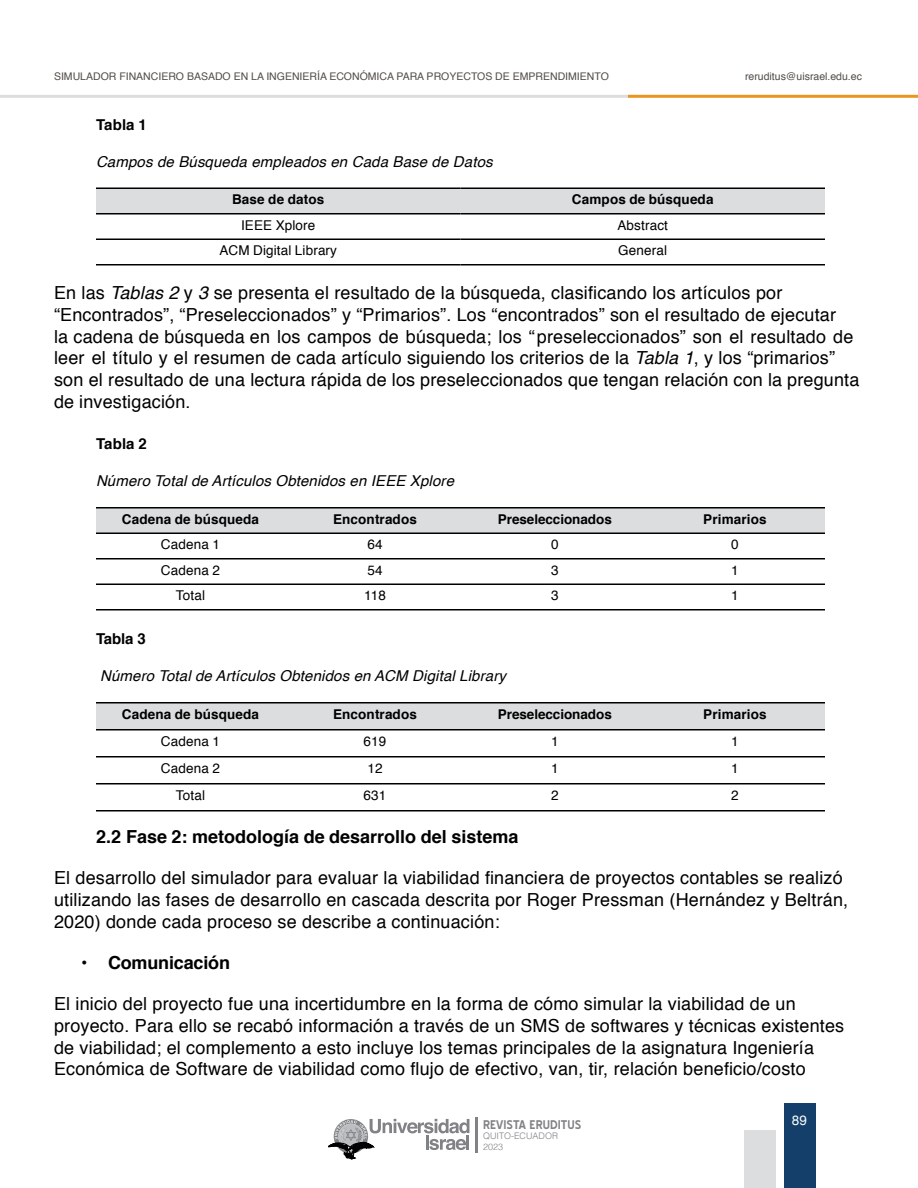
<style>
.page{position:relative;width:918px;height:1188px;background:#fff}
.page>*{position:absolute;margin:0;border:0;box-sizing:border-box;transform-origin:0 0}
.t1{font:18px/21.8px "Helvetica";letter-spacing:.01em;color:#000}
.t2{font:700 18px "Helvetica";color:#000}
.t3{font:italic 15px "Helvetica";letter-spacing:.01em;color:#000}
.t4{font:700 15px "Helvetica";color:#000}
.t5{font:700 13.5px "Helvetica";letter-spacing:.01em;color:#000}
.t6{font:13.5px "Helvetica";letter-spacing:.01em;color:#000}
.t7{font:13.5px "Helvetica Neue";color:#fff}
.t8{font:700 12px "Blue Highway";color:#808285}
.t9{font:10.5px "Helvetica";color:#524b48}
.t10{font:300 9px/10.5px "Helvetica";color:#808285}
.s1{font-style:italic}
.s2{font-weight:400}
</style>
<div class="page">
<div style="left:784px;top:1103px;width:31px;height:85px;background:#133f6a"></div>
<div style="left:744px;top:1130px;width:31px;height:58px;background:#dbddde"></div>
<hr style="left:0;top:95px;width:628px;height:3px;background:#dbddde">
<hr style="left:628px;top:95px;width:290px;height:3px;background:#e99621">
<svg style="left:328px;top:1119px;width:141px;height:40px"></svg>
<hr style="left:475px;top:1117px;width:3px;height:36px;background:#808285">
<div style="left:96px;top:189px;width:729px;height:24px;background:#dbddde"></div>
<hr style="left:96px;top:238px;width:364px;height:2px;background:#000">
<hr style="left:460px;top:238px;width:365px;height:2px;background:#000">
<hr style="left:96px;top:264px;width:364px;height:2px;background:#000">
<hr style="left:460px;top:264px;width:365px;height:2px;background:#000">
<hr style="left:96px;top:188px;width:364px;height:1px;background:#000">
<hr style="left:460px;top:188px;width:365px;height:1px;background:#000">
<hr style="left:96px;top:213px;width:364px;height:1px;background:#000">
<hr style="left:460px;top:213px;width:365px;height:1px;background:#000">
<div style="left:96px;top:508px;width:729px;height:24px;background:#dbddde"></div>
<hr style="left:96px;top:558px;width:189px;height:2px;background:#000">
<hr style="left:285px;top:558px;width:180px;height:2px;background:#000">
<hr style="left:465px;top:558px;width:180px;height:2px;background:#000">
<hr style="left:645px;top:558px;width:180px;height:2px;background:#000">
<hr style="left:96px;top:584px;width:189px;height:1px;background:#000">
<hr style="left:285px;top:584px;width:180px;height:1px;background:#000">
<hr style="left:465px;top:584px;width:180px;height:1px;background:#000">
<hr style="left:645px;top:584px;width:180px;height:1px;background:#000">
<hr style="left:96px;top:609px;width:189px;height:1px;background:#000">
<hr style="left:285px;top:609px;width:180px;height:1px;background:#000">
<hr style="left:465px;top:609px;width:180px;height:1px;background:#000">
<hr style="left:645px;top:609px;width:180px;height:1px;background:#000">
<hr style="left:96px;top:507px;width:189px;height:1px;background:#000">
<hr style="left:285px;top:507px;width:180px;height:1px;background:#000">
<hr style="left:465px;top:507px;width:180px;height:1px;background:#000">
<hr style="left:645px;top:507px;width:180px;height:1px;background:#000">
<hr style="left:96px;top:532px;width:189px;height:2px;background:#000">
<hr style="left:285px;top:532px;width:180px;height:2px;background:#000">
<hr style="left:465px;top:532px;width:180px;height:2px;background:#000">
<hr style="left:645px;top:532px;width:180px;height:2px;background:#000">
<div style="left:96px;top:704px;width:729px;height:25px;background:#dbddde"></div>
<hr style="left:96px;top:756px;width:189px;height:2px;background:#000">
<hr style="left:285px;top:756px;width:180px;height:2px;background:#000">
<hr style="left:465px;top:756px;width:180px;height:2px;background:#000">
<hr style="left:645px;top:756px;width:180px;height:2px;background:#000">
<hr style="left:96px;top:783px;width:189px;height:1px;background:#000">
<hr style="left:285px;top:783px;width:180px;height:1px;background:#000">
<hr style="left:465px;top:783px;width:180px;height:1px;background:#000">
<hr style="left:645px;top:783px;width:180px;height:1px;background:#000">
<hr style="left:96px;top:810px;width:189px;height:2px;background:#000">
<hr style="left:285px;top:810px;width:180px;height:2px;background:#000">
<hr style="left:465px;top:810px;width:180px;height:2px;background:#000">
<hr style="left:645px;top:810px;width:180px;height:2px;background:#000">
<hr style="left:96px;top:702px;width:189px;height:2px;background:#000">
<hr style="left:285px;top:702px;width:180px;height:2px;background:#000">
<hr style="left:465px;top:702px;width:180px;height:2px;background:#000">
<hr style="left:645px;top:702px;width:180px;height:2px;background:#000">
<hr style="left:96px;top:729px;width:189px;height:1px;background:#000">
<hr style="left:285px;top:729px;width:180px;height:1px;background:#000">
<hr style="left:465px;top:729px;width:180px;height:1px;background:#000">
<hr style="left:645px;top:729px;width:180px;height:1px;background:#000">
<p class="t9" style="left:54px;top:68px;width:556px">SIMULADOR FINANCIERO BASADO EN LA INGENIERÍA ECONÓMICA PARA PROYECTOS DE EMPRENDIMIENTO</p>
<p class="t9" style="left:745px;top:68px;width:118px">reruditus@uisrael.edu.ec</p>
<p class="t4" style="left:96px;top:112px;width:52px">Tabla 1</p>
<p class="t3" style="left:96px;top:149px;width:398px">Campos de Búsqueda empleados en Cada Base de Datos</p>
<p class="t5" style="left:232px;top:189px;width:94px">Base de datos</p>
<p class="t5" style="left:572px;top:189px;width:143px">Campos de búsqueda</p>
<p class="t6" style="left:241px;top:215px;width:76px">IEEE Xplore</p>
<p class="t6" style="left:618px;top:215px;width:52px">Abstract</p>
<p class="t6" style="left:219px;top:240px;width:119px">ACM Digital Library</p>
<p class="t6" style="left:618px;top:240px;width:50px">General</p>
<p class="t1" style="left:54px;top:283px;width:807px">En las <span class="s1">Tablas 2</span> y <span class="s1">3</span> se presenta el resultado de la búsqueda, clasificando los artículos por “Encontrados”, “Preseleccionados” y “Primarios”. Los “encontrados” son el resultado de ejecutar<br>la cadena de búsqueda en los campos de búsqueda; los “preseleccionados” son el resultado de leer el título y el resumen de cada artículo siguiendo los criterios de la <span class="s1">Tabla 1</span>, y los “primarios” son el resultado de una lectura rápida de los preseleccionados que tengan relación con la pregunta de investigación.</p>
<p class="t4" style="left:96px;top:432px;width:52px">Tabla 2</p>
<p class="t3" style="left:96px;top:469px;width:360px">Número Total de Artículos Obtenidos en IEEE Xplore</p>
<p class="t5" style="left:122px;top:508px;width:139px">Cadena de búsqueda</p>
<p class="t5" style="left:333px;top:508px;width:85px">Encontrados</p>
<p class="t5" style="left:498px;top:508px;width:116px">Preselecciona dos</p>
<p class="t5" style="left:703px;top:508px;width:65px">Primarios</p>
<p class="t6" style="left:161px;top:534px;width:61px">Cadena 1</p>
<p class="t6" style="left:367px;top:534px;width:17px">64</p>
<p class="t6" style="left:551px;top:534px;width:9px">0</p>
<p class="t6" style="left:731px;top:534px;width:9px">0</p>
<p class="t6" style="left:161px;top:560px;width:61px">Cadena 2</p>
<p class="t6" style="left:367px;top:560px;width:17px">54</p>
<p class="t6" style="left:551px;top:560px;width:9px">3</p>
<p class="t6" style="left:731px;top:560px;width:9px">1</p>
<p class="t6" style="left:176px;top:585px;width:31px">Total</p>
<p class="t6" style="left:364px;top:585px;width:23px">118</p>
<p class="t6" style="left:551px;top:585px;width:9px">3</p>
<p class="t6" style="left:731px;top:585px;width:9px">1</p>
<p class="t4" style="left:96px;top:627px;width:51px">Tabla 3</p>
<p class="t3" style="left:100px;top:664px;width:407px">Número Total de Artículos Obtenidos en ACM Digital Library</p>
<p class="t5" style="left:122px;top:703px;width:139px">Cadena de búsqueda</p>
<p class="t5" style="left:333px;top:703px;width:85px">Encontrados</p>
<p class="t5" style="left:498px;top:703px;width:116px">Preselecciona dos</p>
<p class="t5" style="left:703px;top:703px;width:65px">Primarios</p>
<p class="t6" style="left:161px;top:731px;width:61px">Cadena 1</p>
<p class="t6" style="left:364px;top:731px;width:24px">619</p>
<p class="t6" style="left:551px;top:731px;width:9px">1</p>
<p class="t6" style="left:731px;top:731px;width:9px">1</p>
<p class="t6" style="left:161px;top:758px;width:61px">Cadena 2</p>
<p class="t6" style="left:367px;top:758px;width:17px">12</p>
<p class="t6" style="left:551px;top:758px;width:9px">1</p>
<p class="t6" style="left:731px;top:758px;width:9px">1</p>
<p class="t6" style="left:176px;top:785px;width:31px">Total</p>
<p class="t6" style="left:364px;top:785px;width:24px">631</p>
<p class="t6" style="left:551px;top:785px;width:9px">2</p>
<p class="t6" style="left:731px;top:785px;width:9px">2</p>
<p class="t2" style="left:96px;top:822px;width:424px">2.2 Fase 2: metodología de desarrollo del sistema</p>
<p class="t1" style="left:54px;top:868px;width:796px">El desarrollo del simulador para evaluar la viabilidad financiera de proyectos contables se realizó utilizando las fases de desarrollo en cascada descrita por Roger Pressman (Hernández y Beltrán,<br>2020) donde cada proceso se describe a continuación:</p>
<p class="t2" style="left:81px;top:948px;width:151px"><span class="s2">•</span> Comunicación</p>
<p class="t1" style="left:54px;top:994px;width:792px">El inicio del proyecto fue una incertidumbre en la forma de cómo simular la viabilidad de un proyecto. Para ello se recabó información a través de un SMS de softwares y técnicas existentes de viabilidad; el complemento a esto incluye los temas principales de la asignatura Ingeniería Económica de Software de viabilidad como flujo de efectivo, van, tir, relación beneficio/costo</p>
<p class="t8" style="left:483px;top:1118px;width:100px">REVISTA ERUDITUS</p>
<p class="t10" style="left:483px;top:1130px;width:76px">QUITO-ECUADOR<br>2023</p>
<p class="t7" style="left:792px;top:1111px;width:17px">89</p>
</div>
